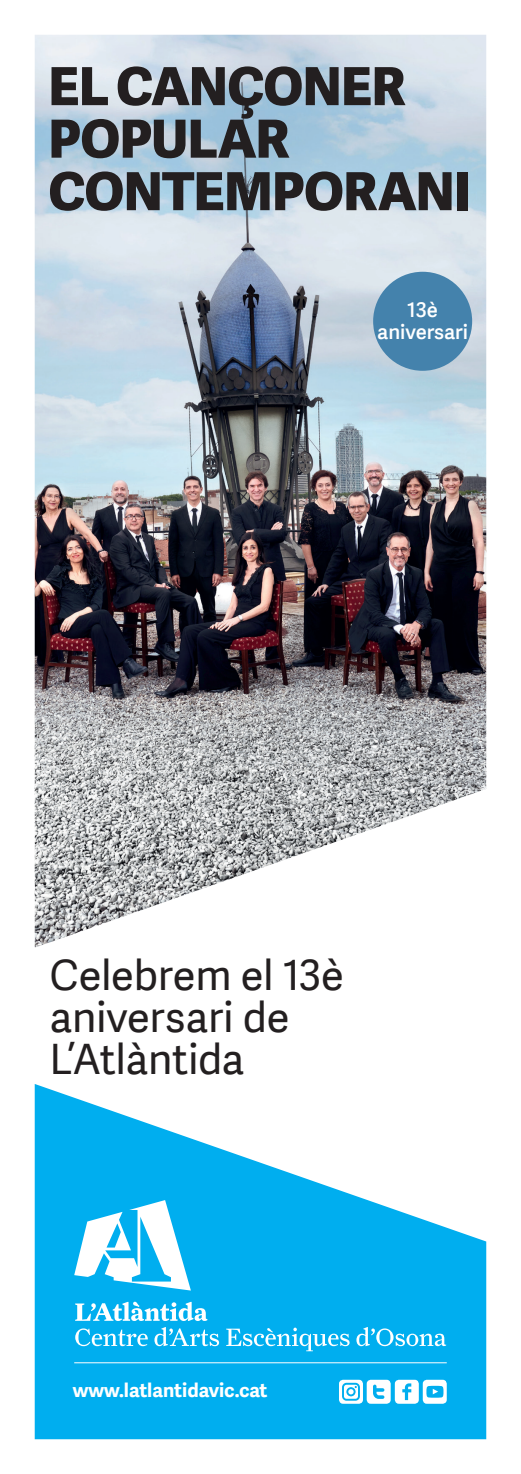
<style>
.page{position:relative;width:521px;height:1474px;background:#fff}
.page>*{position:absolute;margin:0;border:0;box-sizing:border-box;transform-origin:0 0}
.t1{font:800 52.5px/52.5px "Adelle Sans";letter-spacing:-.015em;color:#231f20}
.t2{font:42px/42px "Adelle Sans";letter-spacing:-.01em;color:#231f20}
.t3{font:600 20.3px/21.7px "Adelle Sans";color:#fff;text-align:center}
.t4{font:700 19.25px "Adelle Sans";color:#fff}
</style>
<div class="page">
<img style="left:35px;top:35px;width:451px;height:912px">
<svg style="left:35px;top:1084px;width:451px;height:355px;fill:#00aeef"></svg>
<svg style="left:75px;top:1301px;width:132px;height:19px"></svg>
<svg style="left:75px;top:1328px;width:73px;height:18px"></svg>
<svg style="left:154px;top:1326px;width:65px;height:20px"></svg>
<svg style="left:226px;top:1327px;width:123px;height:24px;background:#39c0f2"></svg>
<svg style="left:356px;top:1326px;width:90px;height:20px;background:#41c2f2"></svg>
<svg style="left:74px;top:1200px;width:117px;height:90px"></svg>
<hr style="left:74px;top:1362px;width:373px;height:1px;background:#fff">
<svg style="left:339px;top:1379px;width:108px;height:24px"></svg>
<div style="left:373px;top:272px;width:99px;height:99px;background:#4482ac;border-radius:50%"></div>
<p class="t1" style="left:48px;top:61px;width:423px">EL CANÇONER<br>POPULAR<br>CONTEMPORANI</p>
<p class="t3" style="left:377px;top:299px;width:92px">13è aniversari</p>
<p class="t2" style="left:50px;top:954px;width:296px">Celebrem el 13è aniversari de<br>L’Atlàntida</p>
<p class="t4" style="left:73px;top:1378px;width:196px">www.latlantidavic.cat</p>
</div>
